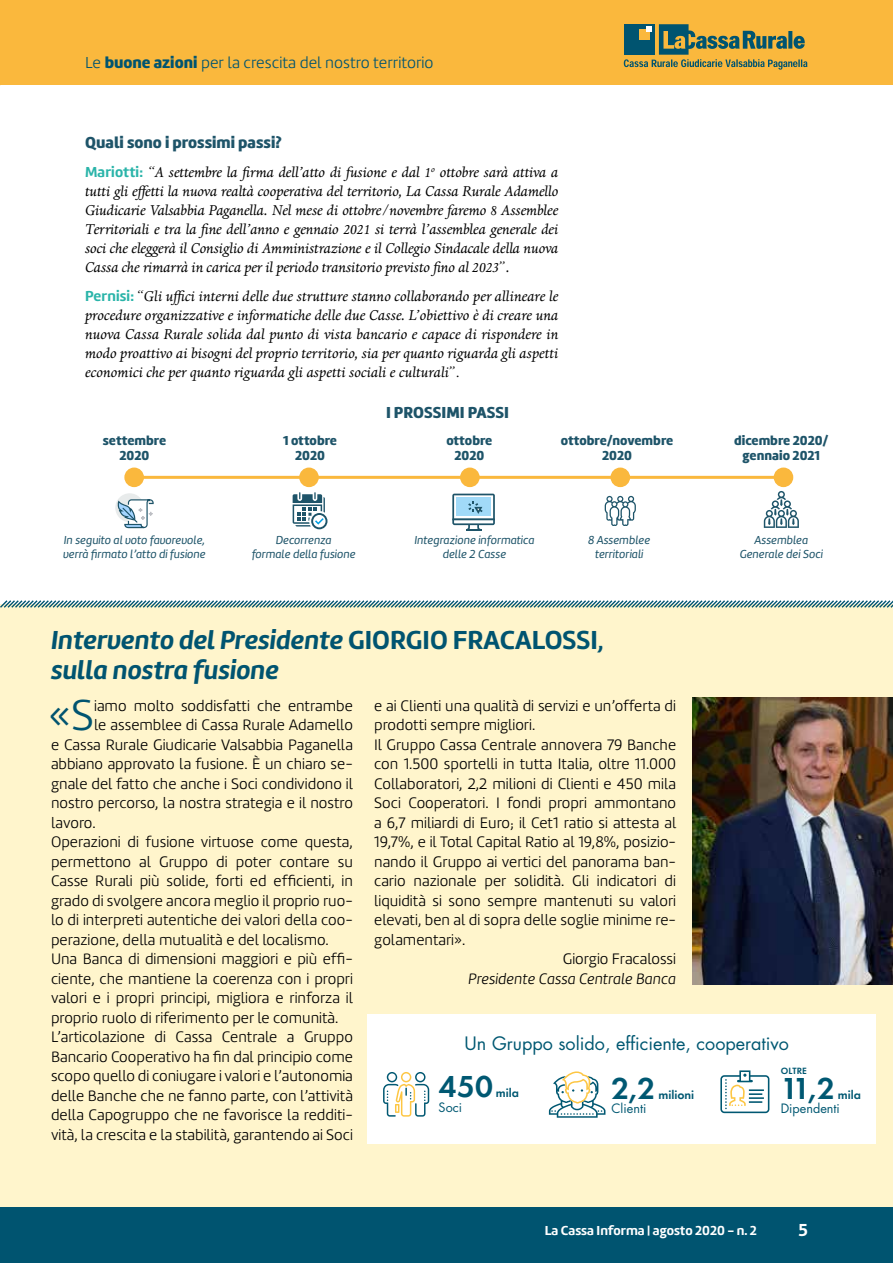
<style>
.page{position:relative;width:893px;height:1263px;background:#fff}
.page>*{position:absolute;margin:0;border:0;box-sizing:border-box;transform-origin:0 0}
.t1{font:300 45px "Marine";color:#005470}
.t2{font:600 31.5px "Futura PT";color:#005872}
.t3{font:italic 700 27px/30px "Marine";color:#005470}
.t4{font:18px "Futura LT";color:#005872}
.t5{font:700 18px "Marine";color:#fff}
.t6{font:italic 16.5px/18.9px "Dante MT Std";letter-spacing:-.005em;color:#000;text-align:justify}
.t7{font:300 16.5px "Marine";color:#005470}
.t8{font:900 16.5px "Marine";color:#1e5469}
.t9{font:300 15.75px "Marine";color:#000}
.t10{font:italic 300 15.75px "Marine";color:#000}
.t11{font:900 13.5px/15px "Marine";color:#1e5469;text-align:center}
.t12{font:700 13.5px "Marine";color:#fff}
.t13{font:12.6px "Futura LT";color:#005872}
.t14{font:600 12.6px "Futura PT";color:#005872}
.t15{font:italic 12px/13.5px "Marine";color:#1e5469;text-align:center}
.t16{font:600 9.45px "Futura PT";letter-spacing:.01em;color:#005872}
.s1{font-weight:900}
.s2{font-family:"Marine";font-weight:700;font-style:normal;font-size:15px;color:#2ab4a9}
.s3{font-style:normal}
</style>
<div class="page">
<div style="left:0;top:0;width:893px;height:85px;background:#fab83d"></div>
<svg style="left:624px;top:24px;width:183px;height:46px"></svg>
<div style="left:0;top:1207px;width:893px;height:56px;background:#005470"></div>
<div style="left:0;top:604px;width:893px;height:603px;background:#fff5cc"></div>
<div style="left:368px;top:1014px;width:508px;height:130px;background:#fff"></div>
<hr style="left:136px;top:476px;width:648px;height:3px;background:#fab83d">
<div style="left:125px;top:468px;width:18px;height:18px;background:#fab83d;border-radius:50%"></div>
<div style="left:124px;top:467px;width:20px;height:20px;border:2px solid #fab83d;border-radius:50%"></div>
<div style="left:300px;top:468px;width:18px;height:18px;background:#fab83d;border-radius:50%"></div>
<div style="left:299px;top:467px;width:20px;height:20px;border:2px solid #fab83d;border-radius:50%"></div>
<div style="left:461px;top:468px;width:18px;height:18px;background:#fab83d;border-radius:50%"></div>
<div style="left:460px;top:467px;width:20px;height:20px;border:2px solid #fab83d;border-radius:50%"></div>
<div style="left:611px;top:468px;width:18px;height:18px;background:#fab83d;border-radius:50%"></div>
<div style="left:610px;top:467px;width:20px;height:20px;border:2px solid #fab83d;border-radius:50%"></div>
<div style="left:774px;top:468px;width:18px;height:18px;background:#fab83d;border-radius:50%"></div>
<div style="left:774px;top:467px;width:19px;height:20px;border:2px solid #fab83d;border-radius:50%"></div>
<div style="left:115px;top:493px;width:29px;height:29px;background:#e8ebeb;border-radius:50%"></div>
<svg style="left:118px;top:499px;width:36px;height:30px"></svg>
<svg style="left:452px;top:494px;width:43px;height:36px"></svg>
<svg style="left:605px;top:496px;width:31px;height:30px"></svg>
<svg style="left:764px;top:491px;width:35px;height:37px"></svg>
<svg style="left:293px;top:492px;width:34px;height:37px"></svg>
<svg style="left:0;top:600px;width:893px;height:8px"></svg>
<img style="left:692px;top:697px;width:201px;height:287px">
<svg style="left:383px;top:1072px;width:46px;height:45px"></svg>
<svg style="left:549px;top:1071px;width:56px;height:47px"></svg>
<svg style="left:720px;top:1070px;width:49px;height:43px"></svg>
<p class="t7" style="left:85px;top:52px;width:350px">Le <span class="s1">buone azioni</span> per la crescita del nostro territorio</p>
<p class="t8" style="left:85px;top:132px;width:198px">Quali sono i prossimi passi?</p>
<p class="t6" style="left:85px;top:163px;width:475px"><span class="s2">Mariotti:</span> <span class="s3">“</span>A settembre la firma dell’atto di fusione e dal 1<sup>o</sup> ottobre sarà attiva a tutti gli effetti la nuova realtà cooperativa del territorio, La Cassa Rurale Adamello Giudicarie Valsabbia Paganella. Nel mese di ottobre/novembre faremo 8 Assemblee Territoriali e tra la fine dell’anno e gennaio 2021 si terrà l’assemblea generale dei soci che eleggerà il Consiglio di Amministrazione e il Collegio Sindacale della nuova Cassa che rimarrà in carica per il periodo transitorio previsto fino al 2023<span class="s3">”</span>.</p>
<p class="t6" style="left:85px;top:287px;width:475px"><span class="s2">Pernisi:</span> <span class="s3">“</span>Gli uffici interni delle due strutture stanno collaborando per allineare le procedure organizzative e informatiche delle due Casse. L’obiettivo è di creare una nuova Cassa Rurale solida dal punto di vista bancario e capace di rispondere in modo proattivo ai bisogni del proprio territorio, sia per quanto riguarda gli aspetti economici che per quanto riguarda gli aspetti sociali e culturali<span class="s3">”.</span></p>
<p class="t8" style="left:386px;top:402px;width:125px">I PROSSIMI PASSI</p>
<p class="t11" style="left:103px;top:433px;width:65px">settembre<br>2020</p>
<p class="t11" style="left:283px;top:433px;width:56px">1 ottobre<br>2020</p>
<p class="t11" style="left:446px;top:433px;width:48px">ottobre<br>2020</p>
<p class="t11" style="left:561px;top:433px;width:114px">ottobre/novembre<br>2020</p>
<p class="t11" style="left:734px;top:433px;width:96px">dicembre 2020/ gennaio 2021</p>
<p class="t15" style="left:63px;top:534px;width:144px;text-align:left">In seguito al voto favorevole, verrà firmato l’atto di fusione</p>
<p class="t15" style="left:252px;top:534px;width:105px">Decorrenza<br>formale della fusione</p>
<p class="t15" style="left:414px;top:534px;width:122px">Integrazione informatica delle 2 Casse</p>
<p class="t15" style="left:588px;top:534px;width:64px">8 Assemblee territoriali</p>
<p class="t15" style="left:740px;top:534px;width:85px">Assemblea<br>Generale dei Soci</p>
<h3 class="t3" style="left:51px;top:624px;width:554px">Intervento del Presidente <span class="s3">GIORGIO FRACALOSSI, </span>sulla nostra fusione</h3>
<h1 class="t1" style="left:49px;top:688px;width:47px">«S</h1>
<p class="t9" style="left:94px;top:696px;width:260px">iamo molto soddisfatti che entrambe</p>
<p class="t9" style="left:94px;top:715px;width:260px">le assemblee di Cassa Rurale Adamello</p>
<p class="t9" style="left:51px;top:735px;width:303px">e Cassa Rurale Giudicarie Valsabbia Paganella</p>
<p class="t9" style="left:51px;top:754px;width:303px">abbiano approvato la fusione. È un chiaro se-</p>
<p class="t9" style="left:51px;top:774px;width:303px">gnale del fatto che anche i Soci condividono il</p>
<p class="t9" style="left:51px;top:793px;width:303px">nostro percorso, la nostra strategia e il nostro</p>
<p class="t9" style="left:51px;top:813px;width:46px">lavoro.</p>
<p class="t9" style="left:51px;top:832px;width:303px">Operazioni di fusione virtuose come questa,</p>
<p class="t9" style="left:51px;top:852px;width:303px">permettono al Gruppo di poter contare su</p>
<p class="t9" style="left:51px;top:871px;width:303px">Casse Rurali più solide, forti ed efficienti, in</p>
<p class="t9" style="left:51px;top:891px;width:303px">grado di svolgere ancora meglio il proprio ruo-</p>
<p class="t9" style="left:51px;top:910px;width:303px">lo di interpreti autentiche dei valori della coo-</p>
<p class="t9" style="left:51px;top:930px;width:279px">perazione, della mutualità e del localismo.</p>
<p class="t9" style="left:51px;top:949px;width:303px">Una Banca di dimensioni maggiori e più effi-</p>
<p class="t9" style="left:51px;top:969px;width:303px">ciente, che mantiene la coerenza con i propri</p>
<p class="t9" style="left:51px;top:988px;width:303px">valori e i propri principi, migliora e rinforza il</p>
<p class="t9" style="left:51px;top:1008px;width:289px">proprio ruolo di riferimento per le comunità.</p>
<p class="t9" style="left:51px;top:1027px;width:303px">L’articolazione di Cassa Centrale a Gruppo</p>
<p class="t9" style="left:51px;top:1047px;width:303px">Bancario Cooperativo ha fin dal principio come</p>
<p class="t9" style="left:51px;top:1066px;width:303px">scopo quello di coniugare i valori e l’autonomia</p>
<p class="t9" style="left:51px;top:1086px;width:303px">delle Banche che ne fanno parte, con l’attività</p>
<p class="t9" style="left:51px;top:1105px;width:303px">della Capogruppo che ne favorisce la redditi-</p>
<p class="t9" style="left:51px;top:1125px;width:303px">vità, la crescita e la stabilità, garantendo ai Soci</p>
<p class="t9" style="left:374px;top:696px;width:303px">e ai Clienti una qualità di servizi e un’offerta di</p>
<p class="t9" style="left:374px;top:715px;width:163px">prodotti sempre migliori.</p>
<p class="t9" style="left:374px;top:735px;width:303px">Il Gruppo Cassa Centrale annovera 79 Banche</p>
<p class="t9" style="left:374px;top:754px;width:303px">con 1.500 sportelli in tutta Italia, oltre 11.000</p>
<p class="t9" style="left:374px;top:774px;width:303px">Collaboratori, 2,2 milioni di Clienti e 450 mila</p>
<p class="t9" style="left:374px;top:793px;width:303px">Soci Cooperatori. I fondi propri ammontano</p>
<p class="t9" style="left:374px;top:813px;width:303px">a 6,7 miliardi di Euro; il Cet1 ratio si attesta al</p>
<p class="t9" style="left:374px;top:832px;width:303px">19,7%, e il Total Capital Ratio al 19,8%, posizio-</p>
<p class="t9" style="left:374px;top:852px;width:303px">nando il Gruppo ai vertici del panorama ban-</p>
<p class="t9" style="left:374px;top:871px;width:303px">cario nazionale per solidità. Gli indicatori di</p>
<p class="t9" style="left:374px;top:891px;width:303px">liquidità si sono sempre mantenuti su valori</p>
<p class="t9" style="left:374px;top:910px;width:303px">elevati, ben al di sopra delle soglie minime re-</p>
<p class="t9" style="left:374px;top:930px;width:93px">golamentari».</p>
<p class="t9" style="left:563px;top:949px;width:115px">Giorgio Fracalossi</p>
<p class="t10" style="left:468px;top:969px;width:209px">Presidente Cassa Centrale Banca</p>
<p class="t4" style="left:465px;top:1032px;width:326px">Un Gruppo solido, efficiente, cooperativo</p>
<h2 class="t2" style="left:439px;top:1067px;width:56px">450</h2>
<p class="t14" style="left:496px;top:1085px;width:25px">mila</p>
<p class="t13" style="left:439px;top:1099px;width:25px">Soci</p>
<h2 class="t2" style="left:612px;top:1068px;width:45px">2,2</h2>
<p class="t14" style="left:658px;top:1086px;width:37px">milioni</p>
<p class="t13" style="left:612px;top:1100px;width:36px">Clienti</p>
<p class="t16" style="left:781px;top:1064px;width:28px">OLTRE</p>
<h2 class="t2" style="left:781px;top:1068px;width:56px">11,2</h2>
<p class="t14" style="left:838px;top:1087px;width:25px">mila</p>
<p class="t13" style="left:781px;top:1101px;width:61px">Dipendenti</p>
<p class="t12" style="left:545px;top:1222px;width:214px">La Cassa Informa | agosto 2020 - n. 2</p>
<p class="t5" style="left:799px;top:1218px;width:11px">5</p>
</div>
